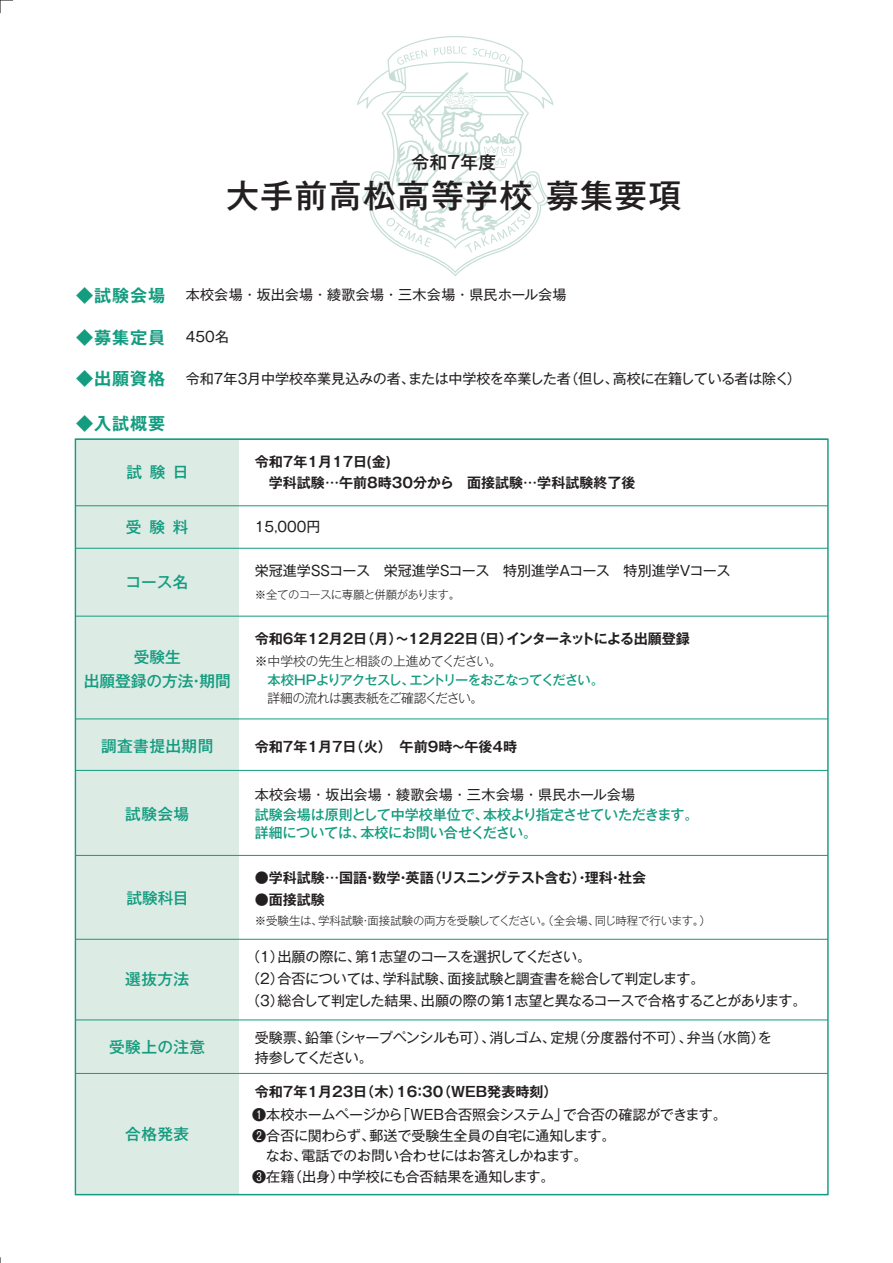
<style>
.page{position:relative;width:893px;height:1263px;background:#fff}
.page>*{position:absolute;margin:0;border:0;box-sizing:border-box;transform-origin:0 0}
.t1{font:500 32.55px "Gothic MB101 Pro";letter-spacing:.05em;color:#231f20}
.t2{font:500 17.7px "Gothic MB101 Pro";color:#231f20}
.t3{font:700 17.1px "Gothic MB101 Pro De";letter-spacing:.05em;color:#139c7f}
.t4{font:500 15.75px "Gothic MB101 Pro";letter-spacing:.025em;color:#139c7f}
.t5{font:500 15.75px/24.3px "Gothic MB101 Pro";color:#139c7f;text-align:center}
.t6{font:14.1px/20.7px "Gothic MB101 Pro";letter-spacing:-.015em;color:#231f20}
.t7{font:14.1px/22.2px "Gothic MB101 Pro";letter-spacing:-.035em;color:#231f20}
.t8{font:700 14.1px/21.5px "Gothic MB101 Pro De";color:#231f20}
.t9{font:14.1px "Gothic MB101 Pro";letter-spacing:.02em;color:#231f20}
.t10{font:500 14.1px/18.6px "Gothic MB101 Pro";letter-spacing:-.015em;color:#139c7f}
.t11{font:14.1px/20.7px "Gothic MB101 Pro";letter-spacing:-.04em;color:#231f20}
.t12{font:700 14.1px "Gothic MB101 Pro De";letter-spacing:-.02em;color:#231f20}
.t13{font:500 13.35px "Gothic MB101 Pro";letter-spacing:-.065em;color:#139c7f}
.t14{font:300 12.9px "Gothic MB101 Pro";letter-spacing:-.02em;color:#231f20}
.t15{font:300 12.9px "Gothic MB101 Pro";letter-spacing:-.045em;color:#231f20}
.t16{font:300 11.4px "Gothic MB101 Pro";letter-spacing:-.03em;color:#231f20}
.t17{font:300 11.4px "Gothic MB101 Pro";letter-spacing:-.06em;color:#231f20}
.s1{font-family:"Gothic MB101 Pro De";font-weight:700;font-size:17.1px;color:#139c7f}
.s2{font-family:"Gothic MB101 Pro";font-weight:400;font-size:14.1px;color:#231f20}
</style>
<div class="page">
<svg style="left:0;top:0;width:13px;height:13px"></svg>
<svg style="left:357px;top:36px;width:196px;height:240px"></svg>
<div style="left:75px;top:439px;width:164px;height:756px;background:#ddebe5"></div>
<hr style="left:75px;top:1194px;width:753px;height:1px;background:#139c7f">
<hr style="left:75px;top:1019px;width:753px;height:1px;background:#139c7f">
<hr style="left:75px;top:939px;width:753px;height:1px;background:#139c7f">
<hr style="left:75px;top:439px;width:753px;height:1px;background:#139c7f">
<hr style="left:75px;top:718px;width:753px;height:1px;background:#139c7f">
<hr style="left:75px;top:770px;width:753px;height:1px;background:#139c7f">
<hr style="left:75px;top:505px;width:753px;height:1px;background:#139c7f">
<hr style="left:75px;top:548px;width:753px;height:1px;background:#139c7f">
<hr style="left:75px;top:616px;width:753px;height:1px;background:#139c7f">
<hr style="left:75px;top:855px;width:753px;height:1px;background:#139c7f">
<hr style="left:75px;top:1073px;width:753px;height:1px;background:#139c7f">
<p class="t2" style="left:412px;top:147px;width:86px">令和7年度</p>
<h1 class="t1" style="left:226px;top:169px;width:456px">大手前高松高等学校 募集要項</h1>
<p class="t9" style="left:76px;top:283px;width:492px"><span class="s1">◆試験会場</span> 本校会場・坂出会場・綾歌会場・三木会場・県民ホール会場</p>
<p class="t3" style="left:76px;top:323px;width:154px">◆募集定員 <span class="s2">450名</span></p>
<p class="t6" style="left:76px;top:366px;width:726px"><span class="s1">◆出願資格</span> 令和7年3月中学校卒業見込みの者、または中学校を卒業した者（但し、高校に在籍している者は除く）</p>
<p class="t3" style="left:76px;top:409px;width:91px">◆入試概要</p>
<p class="t4" style="left:126px;top:459px;width:64px">試験日</p>
<p class="t8" style="left:255px;top:449px;width:382px">令和7年1月17日(金)<br>　学科試験…午前8時30分から　面接試験…学科試験終了後</p>
<p class="t4" style="left:126px;top:514px;width:64px">受験料</p>
<p class="t6" style="left:255px;top:514px;width:67px">15,000円</p>
<p class="t4" style="left:126px;top:569px;width:64px">コース名</p>
<p class="t5" style="left:84px;top:642px;width:149px">受験生<br>出願登録の方法・期間</p>
<p class="t7" style="left:255px;top:558px;width:477px">栄冠進学ＳＳコース　栄冠進学Ｓコース　特別進学Ａコース　特別進学Ｖコース</p>
<p class="t17" style="left:255px;top:585px;width:207px">※全てのコースに専願と併願があります。</p>
<p class="t8" style="left:255px;top:626px;width:437px">令和6年12月2日（月）～12月22日（日）インターネットによる出願登録</p>
<p class="t14" style="left:255px;top:651px;width:249px">※中学校の先生と相談の上進めてください。</p>
<p class="t13" style="left:267px;top:669px;width:338px">本校HPよりアクセスし、エントリーをおこなってください。</p>
<p class="t15" style="left:267px;top:688px;width:217px">詳細の流れは裏表紙をご確認ください。</p>
<p class="t4" style="left:101px;top:733px;width:114px">調査書提出期間</p>
<p class="t8" style="left:255px;top:734px;width:264px">令和7年1月7日（火）　午前9時～午後4時</p>
<p class="t4" style="left:125px;top:801px;width:65px">試験会場</p>
<p class="t4" style="left:126px;top:885px;width:64px">試験科目</p>
<p class="t4" style="left:125px;top:965px;width:65px">選抜方法</p>
<p class="t9" style="left:255px;top:783px;width:382px">本校会場・坂出会場・綾歌会場・三木会場・県民ホール会場</p>
<p class="t10" style="left:255px;top:803px;width:445px">試験会場は原則として中学校単位で、本校より指定させていただきます。詳細については、本校にお問い合せください。</p>
<p class="t12" style="left:255px;top:865px;width:393px">●学科試験…国語・数学・英語（リスニングテスト含む）・理科・社会</p>
<p class="t8" style="left:255px;top:887px;width:72px">●面接試験</p>
<p class="t16" style="left:255px;top:911px;width:458px">※受験生は、学科試験・面接試験の両方を受験してください。（全会場、同じ時程で行います。）</p>
<p class="t7" style="left:246px;top:944px;width:562px">（1）出願の際に、第１志望のコースを選択してください。<br>（2）合否については、学科試験、面接試験と調査書を総合して判定します。<br>（3）総合して判定した結果、出願の際の第1志望と異なるコースで合格することがあります。</p>
<p class="t4" style="left:109px;top:1034px;width:98px">受験上の注意</p>
<p class="t11" style="left:255px;top:1025px;width:519px">受験票、鉛筆（シャープペンシルも可）、消しゴム、定規（分度器付不可）、弁当（水筒）を持参してください。</p>
<p class="t4" style="left:125px;top:1121px;width:65px">合格発表</p>
<p class="t8" style="left:255px;top:1079px;width:304px">令和7年1月23日（木）16：30（WEB発表時刻）</p>
<p class="t6" style="left:252px;top:1102px;width:476px">❶本校ホームページから「WEB合否照会システム」で合否の確認ができます。<br>❷合否に関わらず、郵送で受験生全員の自宅に通知します。<br>　なお、電話でのお問い合わせにはお答えしかねます。<br>❸在籍（出身）中学校にも合否結果を通知します。</p>
</div>
